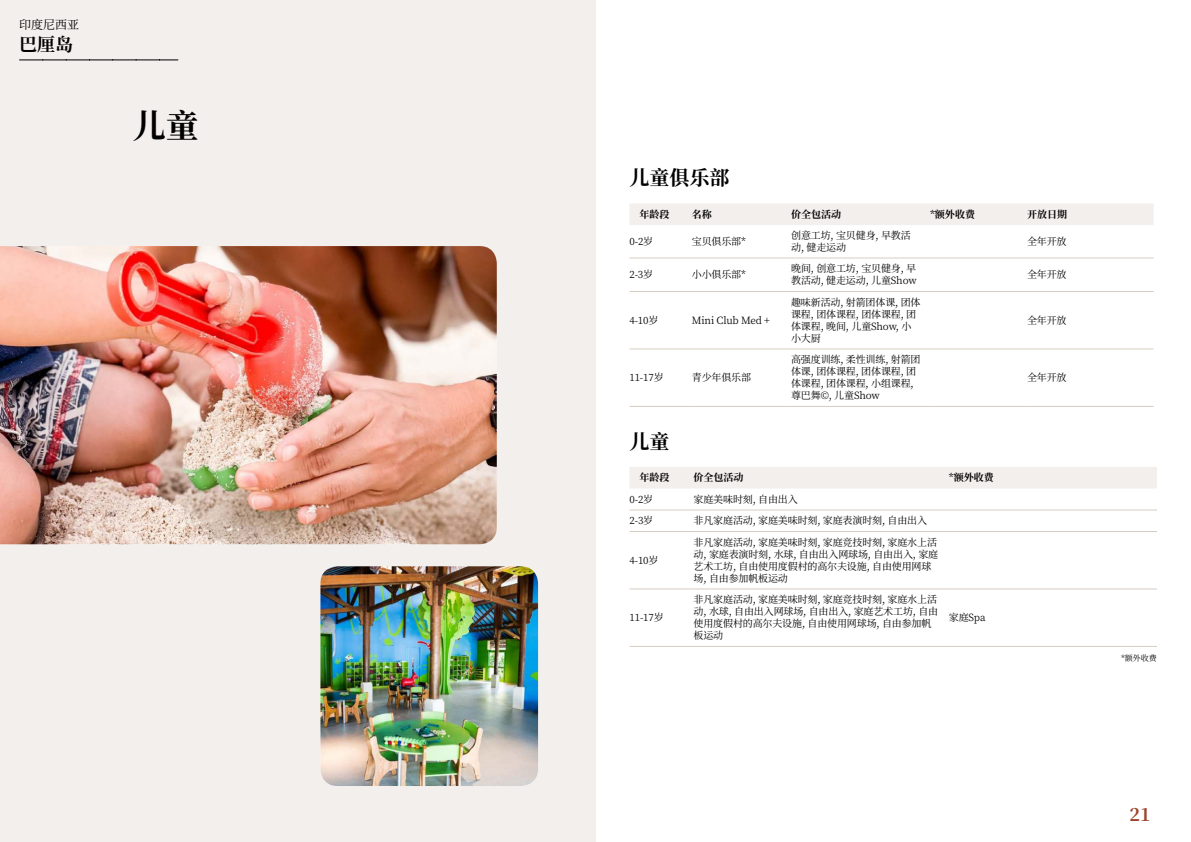
<style>
.page{position:relative;width:1191px;height:842px;background:#fff}
.page>*{position:absolute;margin:0;border:0;box-sizing:border-box;transform-origin:0 0}
.t1{font:700 33px "Noto Serif SC";color:#000}
.t2{font:700 20px "Noto Serif SC";color:#000}
.t3{font:700 18px "Noto Serif SC";color:#000}
.t4{font:700 18px "Noto Serif SC";color:#9d432c}
.t5{font:12px "Noto Serif SC";color:#000}
.t6{font:10px/12px "Noto Serif SC";letter-spacing:-.015em;color:#000}
.t7{font:700 10px "Noto Serif SC";color:#000}
.t8{font:8px "Noto Serif SC";color:#000}
</style>
<div class="page">
<div style="left:0;top:0;width:595px;height:842px;background:#f3efec"></div>
<img style="left:0;top:246px;width:497px;height:298px">
<img style="left:320px;top:566px;width:218px;height:220px">
<svg style="left:20px;top:60px;width:158px;height:1px"></svg>
<div style="left:630px;top:203px;width:523px;height:22px;background:#f3efec"></div>
<hr style="left:629px;top:257px;width:63px;height:1px;background:#d6cdc1">
<hr style="left:692px;top:257px;width:99px;height:1px;background:#d6cdc1">
<hr style="left:791px;top:257px;width:139px;height:1px;background:#d6cdc1">
<hr style="left:930px;top:257px;width:97px;height:1px;background:#d6cdc1">
<hr style="left:1027px;top:257px;width:126px;height:1px;background:#d6cdc1">
<hr style="left:629px;top:291px;width:63px;height:1px;background:#d6cdc1">
<hr style="left:692px;top:291px;width:99px;height:1px;background:#d6cdc1">
<hr style="left:791px;top:291px;width:139px;height:1px;background:#d6cdc1">
<hr style="left:930px;top:291px;width:97px;height:1px;background:#d6cdc1">
<hr style="left:1027px;top:291px;width:126px;height:1px;background:#d6cdc1">
<hr style="left:629px;top:348px;width:63px;height:1px;background:#d6cdc1">
<hr style="left:692px;top:348px;width:99px;height:1px;background:#d6cdc1">
<hr style="left:791px;top:348px;width:139px;height:1px;background:#d6cdc1">
<hr style="left:930px;top:348px;width:97px;height:1px;background:#d6cdc1">
<hr style="left:1027px;top:348px;width:126px;height:1px;background:#d6cdc1">
<hr style="left:629px;top:406px;width:63px;height:1px;background:#d6cdc1">
<hr style="left:692px;top:406px;width:99px;height:1px;background:#d6cdc1">
<hr style="left:791px;top:406px;width:139px;height:1px;background:#d6cdc1">
<hr style="left:930px;top:406px;width:97px;height:1px;background:#d6cdc1">
<hr style="left:1027px;top:406px;width:126px;height:1px;background:#d6cdc1">
<div style="left:630px;top:467px;width:527px;height:21px;background:#f3efec"></div>
<hr style="left:629px;top:509px;width:64px;height:1px;background:#d6cdc1">
<hr style="left:693px;top:509px;width:255px;height:1px;background:#d6cdc1">
<hr style="left:948px;top:509px;width:209px;height:1px;background:#d6cdc1">
<hr style="left:629px;top:531px;width:64px;height:1px;background:#d6cdc1">
<hr style="left:693px;top:531px;width:255px;height:1px;background:#d6cdc1">
<hr style="left:948px;top:531px;width:209px;height:1px;background:#d6cdc1">
<hr style="left:629px;top:588px;width:64px;height:1px;background:#d6cdc1">
<hr style="left:693px;top:588px;width:255px;height:1px;background:#d6cdc1">
<hr style="left:948px;top:588px;width:209px;height:1px;background:#d6cdc1">
<hr style="left:629px;top:646px;width:64px;height:1px;background:#d6cdc1">
<hr style="left:693px;top:646px;width:255px;height:1px;background:#d6cdc1">
<hr style="left:948px;top:646px;width:209px;height:1px;background:#d6cdc1">
<p class="t5" style="left:19px;top:17px;width:61px">印度尼西亚</p>
<h3 class="t3" style="left:19px;top:34px;width:55px">巴厘岛</h3>
<h1 class="t1" style="left:133px;top:107px;width:67px">儿童</h1>
<h2 class="t2" style="left:629px;top:167px;width:101px">儿童俱乐部</h2>
<p class="t7" style="left:639px;top:209px;width:31px">年龄段</p>
<p class="t7" style="left:692px;top:209px;width:21px">名称</p>
<p class="t7" style="left:791px;top:209px;width:51px">价全包活动</p>
<p class="t7" style="left:930px;top:209px;width:46px">*额外收费</p>
<p class="t7" style="left:1027px;top:209px;width:41px">开放日期</p>
<p class="t6" style="left:629px;top:235px;width:25px">0-2岁</p>
<p class="t6" style="left:692px;top:235px;width:56px">宝贝俱乐部*</p>
<p class="t6" style="left:791px;top:229px;width:121px">创意工坊, 宝贝健身, 早教活动, 健走运动</p>
<p class="t6" style="left:1027px;top:235px;width:41px">全年开放</p>
<p class="t6" style="left:629px;top:269px;width:25px">2-3岁</p>
<p class="t6" style="left:692px;top:269px;width:56px">小小俱乐部*</p>
<p class="t6" style="left:791px;top:263px;width:127px">晚间, 创意工坊, 宝贝健身, 早教活动, 健走运动, 儿童Show</p>
<p class="t6" style="left:1027px;top:269px;width:41px">全年开放</p>
<p class="t6" style="left:629px;top:314px;width:30px">4-10岁</p>
<p class="t6" style="left:692px;top:314px;width:80px">Mini Club Med +</p>
<p class="t6" style="left:791px;top:296px;width:131px">趣味新活动, 射箭团体课, 团体课程, 团体课程, 团体课程, 团体课程, 晚间, 儿童Show, 小小大厨</p>
<p class="t6" style="left:1027px;top:314px;width:41px">全年开放</p>
<p class="t6" style="left:629px;top:372px;width:36px">11-17岁</p>
<p class="t6" style="left:692px;top:372px;width:61px">青少年俱乐部</p>
<p class="t6" style="left:791px;top:354px;width:131px">高强度训练, 柔性训练, 射箭团体课, 团体课程, 团体课程, 团体课程, 团体课程, 小组课程,尊巴舞©, 儿童Show</p>
<h2 class="t2" style="left:629px;top:430px;width:41px">儿童</h2>
<p class="t7" style="left:639px;top:472px;width:31px">年龄段</p>
<p class="t7" style="left:693px;top:472px;width:51px">价全包活动</p>
<p class="t7" style="left:948px;top:472px;width:46px">*额外收费</p>
<p class="t6" style="left:629px;top:493px;width:25px">0-2岁</p>
<p class="t6" style="left:693px;top:493px;width:106px">家庭美味时刻, 自由出入</p>
<p class="t6" style="left:629px;top:515px;width:25px">2-3岁</p>
<p class="t6" style="left:693px;top:515px;width:235px">非凡家庭活动, 家庭美味时刻, 家庭表演时刻, 自由出入</p>
<p class="t6" style="left:629px;top:554px;width:30px">4-10岁</p>
<p class="t6" style="left:693px;top:536px;width:246px">非凡家庭活动, 家庭美味时刻, 家庭竞技时刻, 家庭水上活动, 家庭表演时刻, 水球, 自由出入网球场, 自由出入, 家庭艺术工坊, 自由使用度假村的高尔夫设施, 自由使用网球场, 自由参加帆板运动</p>
<p class="t6" style="left:629px;top:612px;width:36px">11-17岁</p>
<p class="t6" style="left:693px;top:594px;width:246px">非凡家庭活动, 家庭美味时刻, 家庭竞技时刻, 家庭水上活动, 水球, 自由出入网球场, 自由出入, 家庭艺术工坊, 自由使用度假村的高尔夫设施, 自由使用网球场, 自由参加帆板运动</p>
<p class="t6" style="left:948px;top:612px;width:38px">家庭Spa</p>
<p class="t6" style="left:1027px;top:372px;width:41px">全年开放</p>
<p class="t8" style="left:1121px;top:654px;width:37px">*额外收费</p>
<h3 class="t4" style="left:1129px;top:804px;width:23px">21</h3>
</div>
